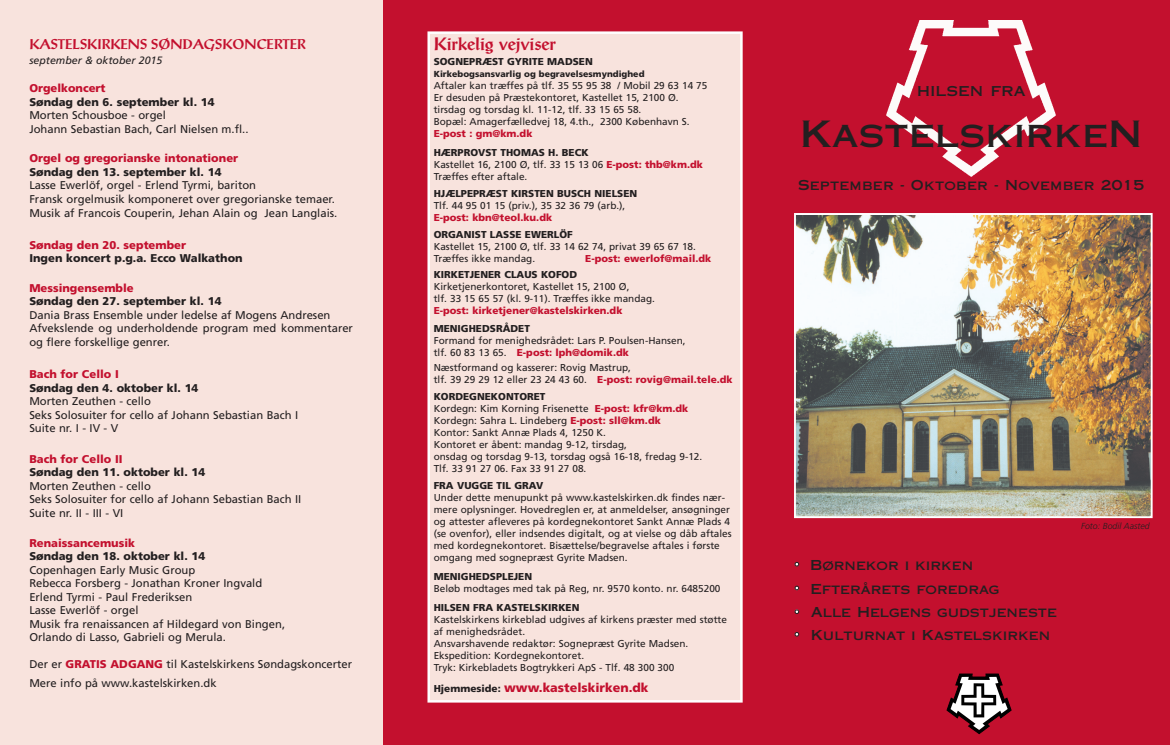
<style>
.page{position:relative;width:1170px;height:745px;background:#fff}
.page>*{position:absolute;margin:0;border:0;box-sizing:border-box;transform-origin:0 0}
.t1{font:36.25px "Copperplate Thirty One AB";color:#231f20}
.t2{font:700 17.5px "Post Antiqua";color:#c3102e}
.t3{font:16.25px "Copperplate Thirty One AB";color:#231f20}
.t4{font:13.75px "Copperplate Thirty One AB";color:#231f20}
.t5{font:700 13.75px "Post Antiqua";color:#c3102e}
.t6{font:900 12.5px "Frutiger";color:#c3102e}
.t7{font:11.25px/13.5px "Frutiger";color:#231f20}
.t8{font:900 11.25px "Frutiger";color:#231f20}
.t9{font:900 11.25px "Frutiger";color:#c3102e}
.t10{font:italic 10.62px "Frutiger";color:#231f20}
.t11{font:10px/12px "Frutiger";color:#231f20}
.t12{font:900 10px "Frutiger";color:#231f20}
.t13{font:900 10px "Frutiger";color:#c3102e}
.t14{font:900 8.75px "Frutiger";color:#231f20}
.t15{font:italic 300 8.75px "Frutiger";color:#231f20}
.s1{font-weight:900;color:#c3102e}
.s2{font-weight:900}
.s3{font-size:10px;color:#231f20}
.s4{font-size:10px;color:#fff}
</style>
<div class="page">
<div style="left:382px;top:0;width:787px;height:744px;background:#c3102e"></div>
<img style="left:886px;top:20px;width:169px;height:156px">
<svg style="left:946px;top:673px;width:65px;height:61px"></svg>
<div style="left:0;top:0;width:382px;height:744px;background:#f8e3dd"></div>
<div style="left:428px;top:33px;width:313px;height:667px;background:#f8e3dd"></div>
<div style="left:427px;top:31px;width:315px;height:671px;border:2px solid #fff"></div>
<img style="left:797px;top:216px;width:352px;height:298px">
<div style="left:794px;top:213px;width:358px;height:304px;border:2px solid #fff"></div>
<h3 class="t5" style="left:29px;top:39px;width:278px">KASTELSKIRKENS SØNDAGSKONCERTER</h3>
<p class="t10" style="left:29px;top:56px;width:135px">september &amp; oktober 2015</p>
<p class="t9" style="left:29px;top:84px;width:78px">Orgelkoncert</p>
<p class="t8" style="left:29px;top:97px;width:187px">Søndag den 6. september kl. 14</p>
<p class="t7" style="left:29px;top:109px;width:221px">Morten Schousboe - orgel<br>Johann Sebastian Bach, Carl Nielsen m.fl..</p>
<p class="t9" style="left:29px;top:154px;width:210px">Orgel og gregorianske intonationer</p>
<p class="t8" style="left:29px;top:167px;width:194px">Søndag den 13. september kl. 14</p>
<p class="t7" style="left:29px;top:179px;width:309px">Lasse Ewerlöf, orgel - Erlend Tyrmi, bariton<br>Fransk orgelmusik komponeret over gregorianske temaer.<br>Musik af Francois Couperin, Jehan Alain og Jean Langlais.</p>
<p class="t9" style="left:29px;top:240px;width:158px">Søndag den 20. september</p>
<p class="t8" style="left:29px;top:254px;width:215px">Ingen koncert p.g.a. Ecco Walkathon</p>
<p class="t9" style="left:29px;top:283px;width:106px">Messingensemble</p>
<p class="t8" style="left:29px;top:297px;width:194px">Søndag den 27. september kl. 14</p>
<p class="t7" style="left:29px;top:309px;width:325px">Dania Brass Ensemble under ledelse af Mogens Andresen<br>Afvekslende og underholdende program med kommentarer og flere forskellige genrer.</p>
<p class="t9" style="left:29px;top:369px;width:91px">Bach for Cello I</p>
<p class="t8" style="left:29px;top:383px;width:171px">Søndag den 4. oktober kl. 14</p>
<p class="t7" style="left:29px;top:395px;width:270px">Morten Zeuthen - cello<br>Seks Solosuiter for cello af Johann Sebastian Bach I<br>Suite nr. I - IV - V</p>
<p class="t9" style="left:29px;top:454px;width:95px">Bach for Cello II</p>
<p class="t8" style="left:29px;top:467px;width:177px">Søndag den 11. oktober kl. 14</p>
<p class="t7" style="left:29px;top:480px;width:273px">Morten Zeuthen - cello<br>Seks Solosuiter for cello af Johann Sebastian Bach II<br>Suite nr. II - III - VI</p>
<p class="t9" style="left:29px;top:537px;width:107px">Renaissancemusik</p>
<p class="t8" style="left:29px;top:551px;width:177px">Søndag den 18. oktober kl. 14</p>
<p class="t7" style="left:29px;top:563px;width:257px">Copenhagen Early Music Group<br>Rebecca Forsberg - Jonathan Kroner Ingvald Erlend Tyrmi - Paul Frederiksen<br>Lasse Ewerlöf - orgel<br>Musik fra renaissancen af Hildegard von Bingen, Orlando di Lasso, Gabrieli og Merula.</p>
<p class="t7" style="left:29px;top:655px;width:324px;line-height:18.8px">Der er <span class="s1">GRATIS ADGANG</span> til Kastelskirkens Søndagskoncerter<br>Mere info på www.kastelskirken.dk</p>
<h2 class="t2" style="left:433px;top:38px;width:124px">Kirkelig vejviser</h2>
<p class="t12" style="left:433px;top:58px;width:160px">SOGNEPRÆST GYRITE MADSEN</p>
<p class="t14" style="left:433px;top:70px;width:212px">Kirkebogsansvarlig og begravelsesmyndighed</p>
<p class="t11" style="left:433px;top:80px;width:275px">Aftaler kan træffes på tlf. 35 55 95 38 / Mobil 29 63 14 75<br>Er desuden på Præstekontoret, Kastellet 15, 2100 Ø. tirsdag og torsdag kl. 11-12, tlf. 33 15 65 58.<br>Bopæl: Amagerfælledvej 18, 4.th., 2300 København S.</p>
<p class="t13" style="left:433px;top:130px;width:100px">E-post : gm@km.dk</p>
<p class="t11" style="left:433px;top:147px;width:270px"><span class="s2">HÆRPROVST THOMAS H. BECK<br></span>Kastellet 16, 2100 Ø, tlf. 33 15 13 06 <span class="s1">E-post: thb@km.dk<br></span>Træffes efter aftale.</p>
<p class="t12" style="left:433px;top:189px;width:205px">HJÆLPEPRÆST KIRSTEN BUSCH NIELSEN</p>
<p class="t11" style="left:433px;top:200px;width:193px">Tlf. 44 95 01 15 (priv.), 35 32 36 79 (arb.),</p>
<p class="t13" style="left:433px;top:213px;width:120px">E-post: kbn@teol.ku.dk</p>
<p class="t12" style="left:433px;top:230px;width:140px">ORGANIST LASSE EWERLÖF</p>
<p class="t11" style="left:433px;top:241px;width:264px">Kastellet 15, 2100 Ø, tlf. 33 14 62 74, privat 39 65 67 18.<br>Træffes ikke mandag.</p>
<p class="t13" style="left:585px;top:254px;width:127px">E-post: ewerlof@mail.dk</p>
<p class="t12" style="left:433px;top:270px;width:145px">KIRKETJENER CLAUS KOFOD</p>
<p class="t11" style="left:433px;top:281px;width:223px">Kirketjenerkontoret, Kastellet 15, 2100 Ø,<br>tlf. 33 15 65 57 (kl. 9-11). Træffes ikke mandag.</p>
<p class="t13" style="left:433px;top:306px;width:190px">E-post: kirketjener@kastelskirken.dk</p>
<p class="t12" style="left:433px;top:324px;width:98px">MENIGHEDSRÅDET</p>
<p class="t11" style="left:433px;top:335px;width:253px">Formand for menighedsrådet: Lars P. Poulsen-Hansen, tlf. 60 83 13 65. <span class="s1">E-post: lph@domik.dk</span></p>
<p class="t11" style="left:433px;top:362px;width:300px">Næstformand og kasserer: Rovig Mastrup,<br>tlf. 39 29 29 12 eller 23 24 43 60. <span class="s1">E-post: rovig@mail.tele.dk</span></p>
<p class="t11" style="left:433px;top:391px;width:270px"><span class="s2">KORDEGNEKONTORET<br></span>Kordegn: Kim Korning Frisenette <span class="s1">E-post: kfr@km.dk </span>Kordegn: Sahra L. Lindeberg <span class="s1">E-post: sll@km.dk<br></span>Kontor: Sankt Annæ Plads 4, 1250 K.<br>Kontoret er åbent: mandag 9-12, tirsdag,<br>onsdag og torsdag 9-13, torsdag også 16-18, fredag 9-12.<br>Tlf. 33 91 27 06. Fax 33 91 27 08.</p>
<p class="t12" style="left:433px;top:481px;width:111px">FRA VUGGE TIL GRAV</p>
<p class="t11" style="left:433px;top:492px;width:299px">Under dette menupunkt på www.kastelskirken.dk findes nær&shy;mere oplysninger. Hovedreglen er, at anmeldelser, ansøgninger og attester afleveres på kordegnekontoret Sankt Annæ Plads 4 (se ovenfor), eller indsendes digitalt, og at vielse og dåb aftales med kordegnekontoret. Bisættelse/begravelse aftales i første omgang med sognepræst Gyrite Madsen.</p>
<p class="t12" style="left:433px;top:571px;width:100px">MENIGHEDSPLEJEN</p>
<p class="t11" style="left:433px;top:582px;width:288px">Beløb modtages med tak på Reg, nr. 9570 konto. nr. 6485200</p>
<p class="t12" style="left:433px;top:603px;width:147px">HILSEN FRA KASTELSKIRKEN</p>
<p class="t11" style="left:433px;top:614px;width:295px">Kastelskirkens kirkeblad udgives af kirkens præster med støtte af menighedsrådet.<br>Ansvarshavende redaktør: Sognepræst Gyrite Madsen.<br>Ekspedition: Kordegnekontoret.<br>Tryk: Kirkebladets Bogtrykkeri ApS - Tlf. 48 300 300</p>
<p class="t6" style="left:433px;top:681px;width:216px"><span class="s3">Hjemmeside:</span> www.kastelskirken.dk</p>
<h3 class="t3" style="left:916px;top:81px;width:110px">hilsen fra</h3>
<h1 class="t1" style="left:799px;top:113px;width:344px">KastelskirkeN</h1>
<h3 class="t4" style="left:798px;top:177px;width:347px">September - Oktober - November 2015</h3>
<h3 class="t4" style="left:794px;top:556px;width:180px"><span class="s4">•</span> Børnekor i kirken</h3>
<h3 class="t4" style="left:794px;top:580px;width:207px"><span class="s4">•</span> Efterårets foredrag</h3>
<h3 class="t4" style="left:794px;top:604px;width:264px"><span class="s4">•</span> Alle Helgens gudstjeneste</h3>
<h3 class="t4" style="left:794px;top:626px;width:257px"><span class="s4">•</span> Kulturnat i Kastelskirken</h3>
<p class="t15" style="left:1081px;top:521px;width:70px">Foto: Bodil Aasted</p>
</div>
